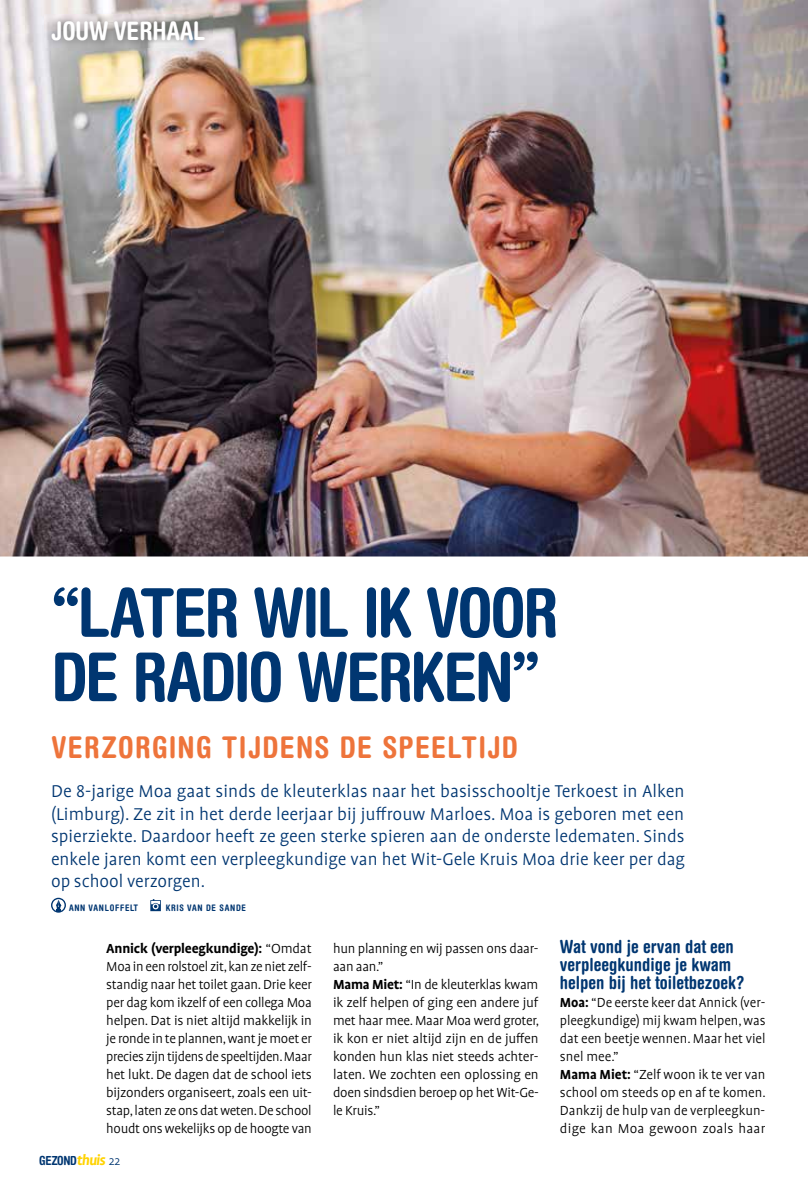
<style>
.page{position:relative;width:808px;height:1191px;background:#fff}
.page>*{position:absolute;margin:0;border:0;box-sizing:border-box;transform-origin:0 0}
.t1{font:700 condensed 67.5px/64.3px "Helvetica Rounded LT Std";letter-spacing:-.035em;color:#003671}
.t2{font:700 condensed 30px "Helvetica Rounded LT Std";letter-spacing:.04em;color:#ee743b}
.t3{font:700 condensed 25.5px "Helvetica Rounded LT Std";color:#fff}
.t4{font:300 19.5px/22.5px "Profile Pro";color:#003671;text-align:justify}
.t5{font:700 condensed 18px/18px "Helvetica Rounded LT Std";color:#003671}
.t6{font:300 15px/18px "Profile Pro";letter-spacing:-.01em;color:#000}
.t7{font:700 condensed 12.45px "Helvetica Rounded LT Std";letter-spacing:-.02em;color:#003671}
.t8{font:700 condensed 9px "Helvetica Rounded LT Std";letter-spacing:.075em;color:#003671}
.s1{font-weight:700}
.s2{font-family:"Profile Pro";font-style:italic;font-stretch:normal;font-size:16.05px;color:#ffd300}
.s3{font-family:"Profile Pro";font-weight:300;font-stretch:normal;font-size:13.2px}
</style>
<div class="page">
<img style="left:0;top:0;width:808px;height:556px">
<svg style="left:51px;top:897px;width:15px;height:15px"></svg>
<svg style="left:150px;top:899px;width:11px;height:12px"></svg>
<img style="left:44px;top:14px;width:168px;height:33px">
<h3 class="t3" style="left:51px;top:15px;width:156px">JOUW VERHAAL</h3>
<h1 class="t1" style="left:51px;top:579px;width:508px">“LATER WIL IK VOOR<br>DE RADIO WERKEN”</h1>
<h2 class="t2" style="left:51px;top:728px;width:468px">VERZORGING TIJDENS DE SPEELTIJD</h2>
<p class="t4" style="left:51px;top:781px;width:636px">De 8-jarige Moa gaat sinds de kleuterklas naar het basisschooltje Terkoest in Alken (Limburg). Ze zit in het derde leerjaar bij juffrouw Marloes. Moa is geboren met een spierziekte. Daardoor heeft ze geen sterke spieren aan de onderste ledematen. Sinds enkele jaren komt een verpleegkundige van het Wit-Gele Kruis Moa drie keer per dag op school verzorgen.</p>
<p class="t8" style="left:69px;top:902px;width:71px">ANN VANLOFFELT</p>
<p class="t8" style="left:166px;top:902px;width:82px">KRIS VAN DE SANDE</p>
<p class="t6" style="left:106px;top:939px;width:207px;text-align:justify"><span class="s1">Annick (verpleegkundige):</span> “Omdat Moa in een rolstoel zit, kan ze niet zelf&shy;standig naar het toilet gaan. Drie keer per dag kom ikzelf of een collega Moa helpen. Dat is niet altijd makkelijk in je ronde in te plannen, want je moet er precies zijn tijdens de speeltijden. Maar het lukt. De dagen dat de school iets bijzonders organiseert, zoals een uit&shy;stap, laten ze ons dat weten. De school houdt ons wekelijks op de hoogte van</p>
<p class="t6" style="left:333px;top:939px;width:207px">hun planning en wij passen ons daar&shy;aan aan.”<br><span class="s1">Mama Miet:</span> “In de kleuterklas kwam ik zelf helpen of ging een andere juf met haar mee. Maar Moa werd groter, ik kon er niet altijd zijn en de juffen konden hun klas niet steeds achter&shy;laten. We zochten een oplossing en doen sindsdien beroep op het Wit-Ge&shy;le Kruis.”</p>
<p class="t5" style="left:560px;top:937px;width:186px">Wat vond je ervan dat een verpleegkundige je kwam helpen bij het toiletbezoek?</p>
<p class="t6" style="left:560px;top:993px;width:207px"><span class="s1">Moa:</span> “De eerste keer dat Annick (ver&shy;pleegkundige) mij kwam helpen, was dat een beetje wennen. Maar het viel snel mee.”<br><span class="s1">Mama Miet:</span> “Zelf woon ik te ver van school om steeds op en af te komen.<br>Dankzij de hulp van de verpleegkun&shy;dige kan Moa gewoon zoals haar</p>
<p class="t7" style="left:39px;top:1153px;width:83px">GEZOND<span class="s2">thuis</span> <span class="s3">22</span></p>
</div>
